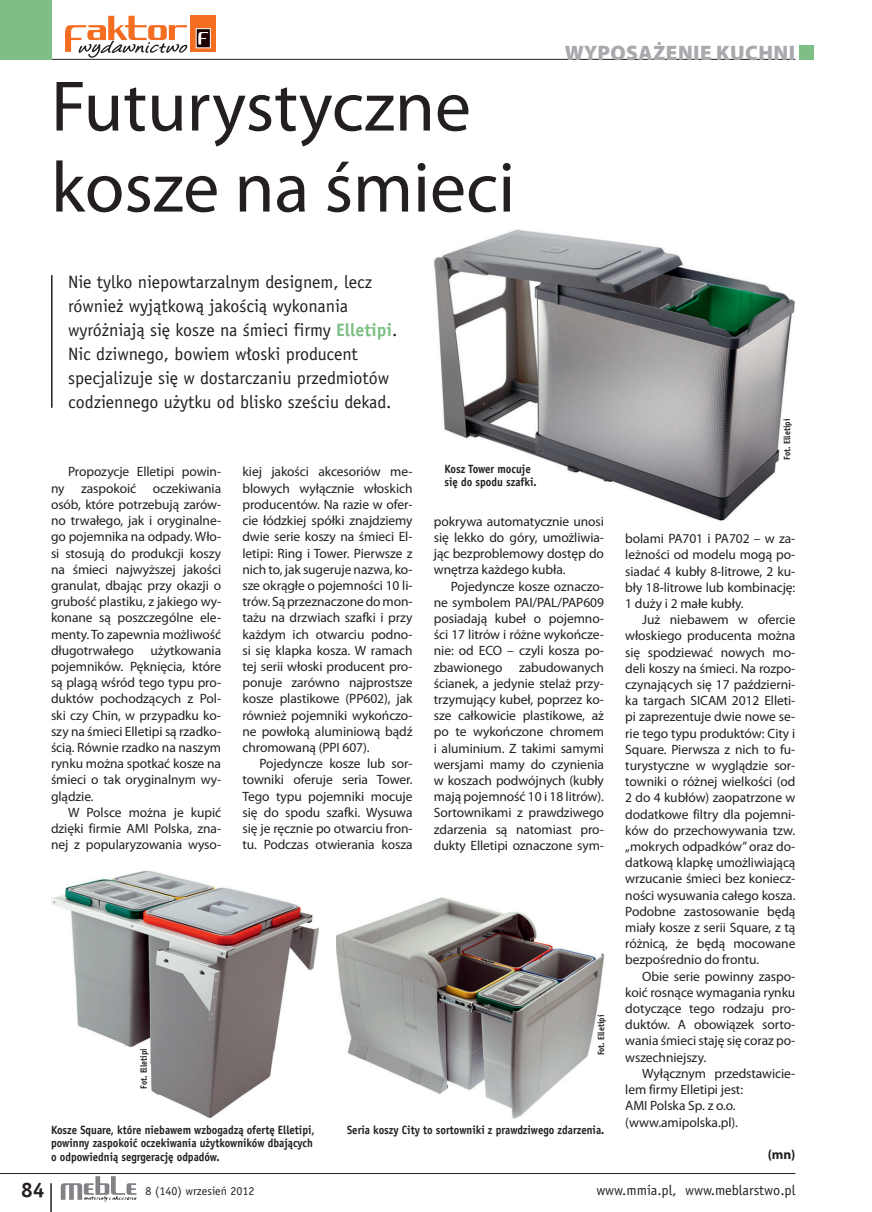
<style>
.page{position:relative;width:872px;height:1212px;background:#fff}
.page>*{position:absolute;margin:0;border:0;box-sizing:border-box;transform-origin:0 0}
.t1{font:72px/81px "Myriad Pro";color:#231f20}
.t2{font:900 21px "Myriad Pro";letter-spacing:.02em;color:#a8a9ad}
.t3{font:700 21px "Officina San PL";color:#231f20}
.t4{font:18px/24px "Officina San PL";color:#231f20}
.t5{font:14.25px "Officina San PL";color:#231f20}
.t6{font:13.5px/16.2px "Myriad Pro";letter-spacing:-.005em;color:#231f20;text-align:justify}
.t7{font:700 13.5px "Myriad Pro";color:#231f20}
.t8{font:700 12px/13.5px "Officina San PL";color:#231f20;scale:.9 1}
.t9{font:12px "Officina San PL";color:#231f20}
.t10{font:700 9px "Officina San PL";color:#231f20;scale:.9 1}
.s1{font-weight:700;color:#7dbf85}
</style>
<div class="page">
<hr style="left:51px;top:59px;width:744px;height:1px;background:#231f20">
<hr style="left:50px;top:1183px;width:2px;height:29px;background:#231f20">
<svg style="left:61px;top:1176px;width:75px;height:25px"></svg>
<hr style="left:0;top:1173px;width:795px;height:1px;background:#231f20">
<svg style="left:65px;top:16px;width:122px;height:42px"></svg>
<div style="left:191px;top:16px;width:25px;height:36px;background:#f36e21"></div>
<svg style="left:196px;top:28px;width:14px;height:20px"></svg>
<svg style="left:198px;top:32px;width:10px;height:12px"></svg>
<hr style="left:51px;top:275px;width:2px;height:133px;background:#231f20">
<div style="left:0;top:0;width:51px;height:60px;background:#7dbf85"></div>
<div style="left:799px;top:45px;width:14px;height:15px;background:#7dbf85"></div>
<img style="left:434px;top:230px;width:361px;height:291px">
<img style="left:51px;top:870px;width:268px;height:248px">
<img style="left:336px;top:898px;width:268px;height:220px">
<h1 class="t1" style="left:51px;top:72px;width:465px">Futurystyczne kosze na śmieci</h1>
<p class="t4" style="left:68px;top:271px;width:331px">Nie tylko niepowtarzalnym designem, lecz również wyjątkową jakością wykonania wyróżniają się kosze na śmieci firmy <span class="s1">Elletipi</span>.<br>Nic dziwnego, bowiem włoski producent specjalizuje się w dostarczaniu przedmiotów codziennego użytku od blisko sześciu dekad.</p>
<h2 class="t2" style="left:565px;top:45px;width:232px">WYPOSAŻENIE KUCHNI</h2>
<p class="t10" style="left:783px;top:460px;width:47px;rotate:-90deg">Fot. Elletipi</p>
<p class="t6" style="left:51px;top:465px;width:172px;text-indent:17px">Propozycje Elletipi powin&shy;ny zaspokoić oczekiwania osób, które potrzebują zarów&shy;no trwałego, jak i oryginalne&shy;go pojemnika na odpady. Wło&shy;si stosują do produkcji koszy na śmieci najwyższej jakości granulat, dbając przy okazji o grubość plastiku, z jakiego wy&shy;konane są poszczególne ele&shy;menty. To zapewnia możliwość długotrwałego użytkowania pojemników. Pęknięcia, które są plagą wśród tego typu pro&shy;duktów pochodzących z Pol&shy;ski czy Chin, w przypadku ko&shy;szy na śmieci Elletipi są rzadko&shy;ścią. Równie rzadko na naszym rynku można spotkać kosze na śmieci o tak oryginalnym wy&shy;glądzie.</p>
<p class="t6" style="left:51px;top:805px;width:172px;text-indent:17px">W Polsce można je kupić dzięki firmie AMI Polska, zna&shy;nej z popularyzowania wyso-</p>
<p class="t6" style="left:242px;top:465px;width:172px">kiej jakości akcesoriów me&shy;blowych wyłącznie włoskich producentów. Na razie w ofer&shy;cie łódzkiej spółki znajdziemy dwie serie koszy na śmieci El&shy;letipi: Ring i Tower. Pierwsze z nich to, jak sugeruje nazwa, ko&shy;sze okrągłe o pojemności 10 li&shy;trów. Są przeznaczone do mon&shy;tażu na drzwiach szafki i przy każdym ich otwarciu podno&shy;si się klapka kosza. W ramach tej serii włoski producent pro&shy;ponuje zarówno najprostsze kosze plastikowe (PP602), jak również pojemniki wykończo&shy;ne powłoką aluminiową bądź chromowaną (PPI 607).</p>
<p class="t6" style="left:242px;top:757px;width:172px;text-indent:17px">Pojedyncze kosze lub sor&shy;towniki oferuje seria Tower.<br>Tego typu pojemniki mocuje się do spodu szafki. Wysuwa się je ręcznie po otwarciu fron&shy;tu. Podczas otwierania kosza</p>
<p class="t8" style="left:444px;top:463px;width:104px">Kosz Tower mocuje się do spodu szafki.</p>
<p class="t6" style="left:434px;top:514px;width:172px">pokrywa automatycznie unosi się lekko do góry, umożliwia&shy;jąc bezproblemowy dostęp do wnętrza każdego kubła.</p>
<p class="t6" style="left:434px;top:579px;width:172px;text-indent:17px">Pojedyncze kosze oznaczo&shy;ne symbolem PAI/PAL/PAP609 posiadają kubeł o pojemno&shy;ści 17 litrów i różne wykończe&shy;nie: od ECO – czyli kosza po&shy;zbawionego zabudowanych ścianek, a jedynie stelaż przy&shy;trzymujący kubeł, poprzez ko&shy;sze całkowicie plastikowe, aż po te wykończone chromem i aluminium. Z takimi samymi wersjami mamy do czynienia w koszach podwójnych (kubły mają pojemność 10 i 18 litrów).<br>Sortownikami z prawdziwego zdarzenia są natomiast pro&shy;dukty Elletipi oznaczone sym-</p>
<p class="t10" style="left:140px;top:1089px;width:47px;rotate:-90deg">Fot. Elletipi</p>
<p class="t10" style="left:597px;top:1055px;width:47px;rotate:-90deg">Fot. Elletipi</p>
<p class="t8" style="left:51px;top:1124px;width:294px">Kosze Square, które niebawem wzbogadzą ofertę Elletipi, powinny zaspokoić oczekiwania użytkowników dbających o odpowiednią segrgerację odpadów.</p>
<p class="t8" style="left:347px;top:1124px;width:287px">Seria koszy City to sortowniki z prawdziwego zdarzenia.</p>
<p class="t6" style="left:625px;top:532px;width:172px">bolami PA701 i PA702 – w za&shy;leżności od modelu mogą po&shy;siadać 4 kubły 8-litrowe, 2 ku&shy;bły 18-litrowe lub kombinację:<br>1 duży i 2 małe kubły.</p>
<p class="t6" style="left:625px;top:613px;width:172px;text-indent:17px">Już niebawem w ofercie włoskiego producenta można się spodziewać nowych mo&shy;deli koszy na śmieci. Na rozpo&shy;czynających się 17 październi&shy;ka targach SICAM 2012 Elleti&shy;pi zaprezentuje dwie nowe se&shy;rie tego typu produktów: City i Square. Pierwsza z nich to fu&shy;turystyczne w wyglądzie sor&shy;towniki o różnej wielkości (od 2 do 4 kubłów) zaopatrzone w dodatkowe filtry dla pojemni&shy;ków do przechowywania tzw. „mokrych odpadków” oraz do&shy;datkową klapkę umożliwiającą wrzucanie śmieci bez koniecz&shy;ności wysuwania całego kosza.<br>Podobne zastosowanie będą miały kosze z serii Square, z tą różnicą, że będą mocowane bezpośrednio do frontu.</p>
<p class="t6" style="left:625px;top:969px;width:172px;text-indent:17px">Obie serie powinny zaspo&shy;koić rosnące wymagania rynku dotyczące tego rodzaju pro&shy;duktów. A obowiązek sorto&shy;wania śmieci staję się coraz po&shy;wszechniejszy.</p>
<p class="t6" style="left:625px;top:1066px;width:172px;text-align:left;text-indent:17px">Wyłącznym przedstawicie&shy;lem firmy Elletipi jest:<br>AMI Polska Sp. z o.o. (www.amipolska.pl).</p>
<p class="t7" style="left:767px;top:1149px;width:29px">(mn)</p>
<h2 class="t3" style="left:21px;top:1182px;width:25px">84</h2>
<p class="t9" style="left:146px;top:1186px;width:110px">8 (140) wrzesień 2012</p>
<p class="t5" style="left:596px;top:1184px;width:201px">www.mmia.pl, www.meblarstwo.pl</p>
</div>
